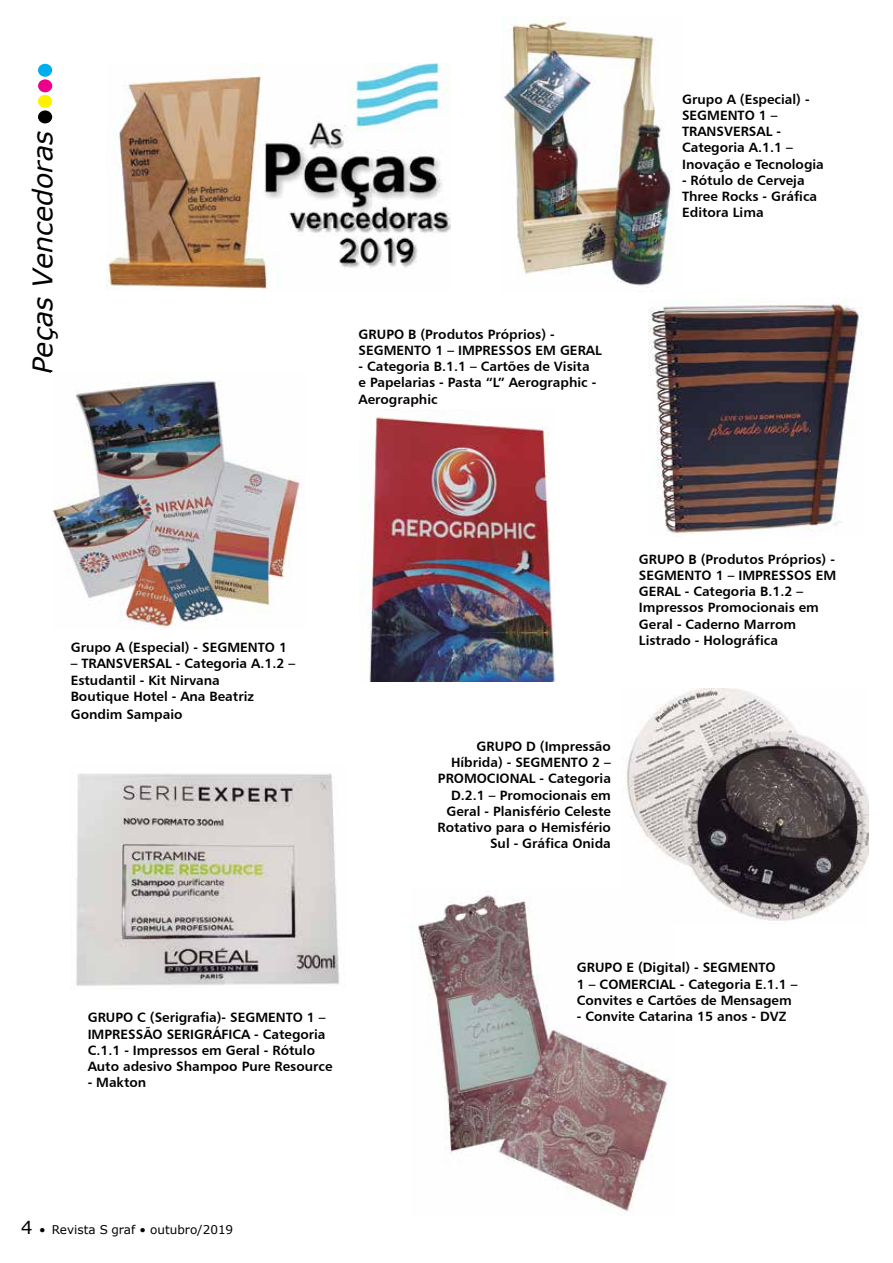
<style>
.page{position:relative;width:893px;height:1263px;background:#fff}
.page>*{position:absolute;margin:0;border:0;box-sizing:border-box;transform-origin:0 0}
.t1{font:italic 27px "Verdana";color:#000}
.t2{font:13.5px/16.2px "Humanist 777 BT Bold B";color:#000}
.t3{font:12px "Verdana";color:#000}
.s1{font-size:18px}
.s2{color:#fff}
</style>
<div class="page">
<div style="left:38px;top:64px;width:14px;height:13px;background:#00aeef;border-radius:50%"></div>
<div style="left:38px;top:79px;width:14px;height:13px;background:#ec008c;border-radius:50%"></div>
<div style="left:38px;top:95px;width:14px;height:13px;background:#fff200;border-radius:50%"></div>
<div style="left:38px;top:110px;width:14px;height:13px;background:#000;border-radius:50%"></div>
<img style="left:106px;top:64px;width:344px;height:225px">
<img style="left:502px;top:17px;width:171px;height:269px">
<img style="left:51px;top:381px;width:250px;height:248px">
<img style="left:359px;top:417px;width:197px;height:265px">
<img style="left:648px;top:299px;width:211px;height:236px">
<img style="left:76px;top:773px;width:264px;height:213px">
<img style="left:626px;top:689px;width:242px;height:232px">
<img style="left:410px;top:888px;width:263px;height:328px">
<h1 class="t1" style="left:24px;top:374px;width:245px;rotate:-90deg">Peças Vencedoras</h1>
<p class="t2" style="left:359px;top:326px;width:245px">GRUPO B (Produtos Próprios) -<br>SEGMENTO 1 – IMPRESSOS EM GERAL</p>
<p class="t2" style="left:359px;top:358px;width:239px">- Categoria B.1.1 – Cartões de Visita e Papelarias - Pasta “L” Aerographic -<br>Aerographic</p>
<p class="t2" style="left:682px;top:91px;width:143px">Grupo A (Especial) -<br>SEGMENTO 1 –<br>TRANSVERSAL -<br>Categoria A.1.1 –<br>Inovação e Tecnologia</p>
<p class="t2" style="left:682px;top:172px;width:137px">- Rótulo de Cerveja<br>Three Rocks - Gráfica<br>Editora Lima</p>
<p class="t2" style="left:71px;top:639px;width:218px">Grupo A (Especial) - SEGMENTO 1</p>
<p class="t2" style="left:71px;top:655px;width:226px">– TRANSVERSAL - Categoria A.1.2 –<br>Estudantil - Kit Nirvana<br>Boutique Hotel - Ana Beatriz</p>
<p class="t2" style="left:71px;top:706px;width:113px">Gondim Sampaio</p>
<p class="t2" style="left:88px;top:1009px;width:246px">GRUPO C (Serigrafia)- SEGMENTO 1 – IMPRESSÃO SERIGRÁFICA - Categoria C.1.1 - Impressos em Geral - Rótulo Auto adesivo Shampoo Pure Resource</p>
<p class="t2" style="left:88px;top:1074px;width:60px">- Makton</p>
<p class="t3" style="left:21px;top:1221px;width:214px"><span class="s1">4</span> • Revista S<span class="s2">i</span>graf • outubro/2019</p>
<p class="t2" style="left:639px;top:551px;width:199px">GRUPO B (Produtos Próprios) -<br>SEGMENTO 1 – IMPRESSOS EM<br>GERAL - Categoria B.1.2 –<br>Impressos Promocionais em<br>Geral - Caderno Marrom<br>Listrado - Holográfica</p>
<p class="t2" style="left:437px;top:738px;width:175px;text-align:right">GRUPO D (Impressão<br>Híbrida) - SEGMENTO 2 –<br>PROMOCIONAL - Categoria<br>D.2.1 – Promocionais em<br>Geral - Planisfério Celeste<br>Rotativo para o Hemisfério<br>Sul - Gráfica Onida</p>
<p class="t2" style="left:577px;top:959px;width:222px">GRUPO E (Digital) - SEGMENTO<br>1 – COMERCIAL - Categoria E.1.1 –<br>Convites e Cartões de Mensagem</p>
<p class="t2" style="left:577px;top:1008px;width:211px">- Convite Catarina 15 anos - DVZ</p>
</div>
